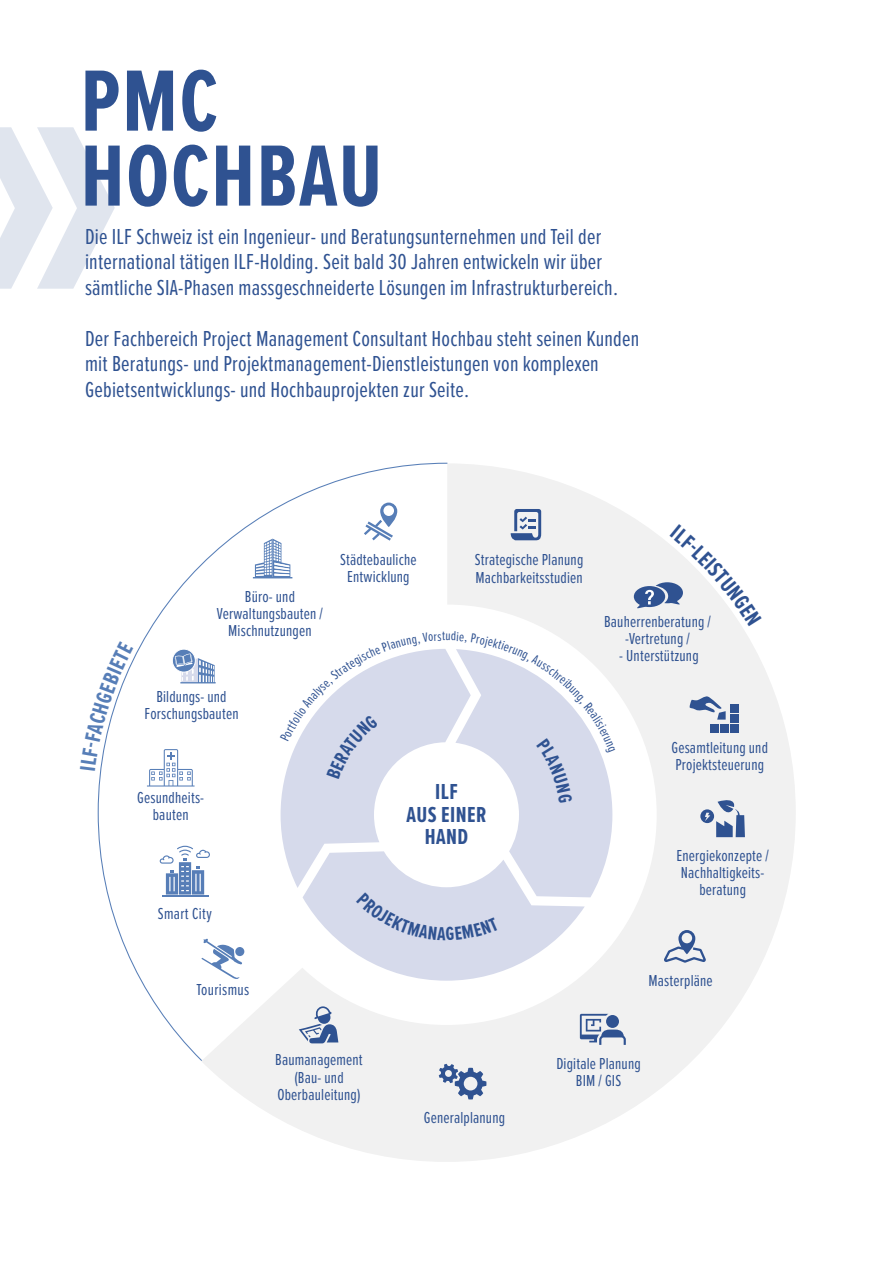
<style>
.page{position:relative;width:893px;height:1263px;background:#fff}
.page>*{position:absolute;margin:0;border:0;box-sizing:border-box;transform-origin:0 0}
.t1{font:700 90px/75px "Proxima Nova Ex Cn";letter-spacing:.02em;color:#2f5291}
.t2{font:22.5px/25.5px "Proxima Nova Ex Cn";letter-spacing:.01em;color:#2f5291}
.t3{font:700 22.5px/22.5px "Proxima Nova Ex Cn";letter-spacing:.02em;color:#2f5291;text-align:center}
.t4{font:16.5px/17.2px "Proxima Nova Ex Cn";letter-spacing:.01em;color:#2f5291;text-align:center}
.t5{font:13.5px "Proxima Nova Ex Cn";color:#2f5291}
</style>
<div class="page">
<svg style="left:0;top:127px;width:115px;height:162px"></svg>
<svg style="left:203px;top:464px;width:593px;height:698px;fill:#f1f1f1"></svg>
<div style="left:236px;top:604px;width:421px;height:421px;background:#fff;border-radius:50%"></div>
<svg style="left:580px;top:1014px;width:46px;height:31px"></svg>
<svg style="left:511px;top:509px;width:30px;height:31px"></svg>
<svg style="left:439px;top:1064px;width:47px;height:35px"></svg>
<svg style="left:662px;top:930px;width:46px;height:34px"></svg>
<svg style="left:700px;top:796px;width:45px;height:41px"></svg>
<div style="left:730px;top:724px;width:8px;height:8px;background:#2f5291"></div>
<div style="left:720px;top:724px;width:9px;height:8px;background:#2f5291"></div>
<div style="left:710px;top:724px;width:9px;height:8px;background:#2f5291"></div>
<div style="left:730px;top:714px;width:8px;height:9px;background:#2f5291"></div>
<div style="left:730px;top:704px;width:8px;height:9px;background:#2f5291"></div>
<svg style="left:690px;top:696px;width:36px;height:24px"></svg>
<svg style="left:97px;top:462px;width:351px;height:600px"></svg>
<svg style="left:147px;top:749px;width:48px;height:37px"></svg>
<svg style="left:172px;top:649px;width:23px;height:23px"></svg>
<div style="left:172px;top:649px;width:23px;height:23px;border:1px solid #fff;border-radius:50%"></div>
<svg style="left:175px;top:653px;width:41px;height:30px"></svg>
<svg style="left:97px;top:642px;width:37px;height:128px"></svg>
<svg style="left:634px;top:525px;width:128px;height:102px"></svg>
<svg style="left:280px;top:631px;width:335px;height:350px"></svg>
<h1 class="t1" style="left:81px;top:61px;width:303px">PMC<br>HOCHBAU</h1>
<p class="t2" style="left:85px;top:223px;width:535px">Die ILF Schweiz ist ein Ingenieur- und Beratungsunternehmen und Teil der international tätigen ILF-Holding. Seit bald 30 Jahren entwickeln wir über sämtliche SIA-Phasen massgeschneiderte Lösungen im Infrastrukturbereich.</p>
<p class="t2" style="left:85px;top:325px;width:556px">Der Fachbereich Project Management Consultant Hochbau steht seinen Kunden mit Beratungs- und Projektmanagement-Dienstleistungen von komplexen<br>Gebietsentwicklungs- und Hochbauprojekten zur Seite.</p>
<p class="t4" style="left:217px;top:587px;width:107px">Büro- und<br>Verwaltungsbauten /<br>Mischnutzungen</p>
<p class="t4" style="left:340px;top:550px;width:78px">Städtebauliche<br>Entwicklung</p>
<p class="t4" style="left:144px;top:687px;width:96px">Bildungs- und<br>Forschungsbauten</p>
<p class="t5" style="left:442px;top:626px;width:5px">t</p>
<p class="t4" style="left:475px;top:551px;width:110px;text-align:left">Strategische Planung<br>Machbarkeitsstudien</p>
<p class="t4" style="left:137px;top:788px;width:68px">Gesundheits&shy;bauten</p>
<p class="t3" style="left:407px;top:780px;width:81px">ILF<br>AUS EINER<br>HAND</p>
<p class="t4" style="left:158px;top:904px;width:55px">Smart City</p>
<p class="t4" style="left:196px;top:981px;width:54px">Tourismus</p>
<p class="t4" style="left:604px;top:612px;width:108px">Bauherrenberatung / -Vertretung /</p>
<p class="t4" style="left:619px;top:646px;width:81px">- Unterstützung</p>
<p class="t4" style="left:671px;top:738px;width:98px;text-align:left">Gesamtleitung und<br>Projektsteuerung</p>
<p class="t4" style="left:676px;top:846px;width:94px">Energiekonzepte /<br>Nachhaltigkeits&shy;beratung</p>
<p class="t4" style="left:648px;top:971px;width:66px">Masterpläne</p>
<p class="t4" style="left:275px;top:1050px;width:89px">Baumanagement (Bau- und<br>Oberbauleitung)</p>
<p class="t4" style="left:424px;top:1108px;width:83px">Generalplanung</p>
<p class="t4" style="left:556px;top:1054px;width:86px">Digitale Planung<br>BIM / GIS</p>
</div>
